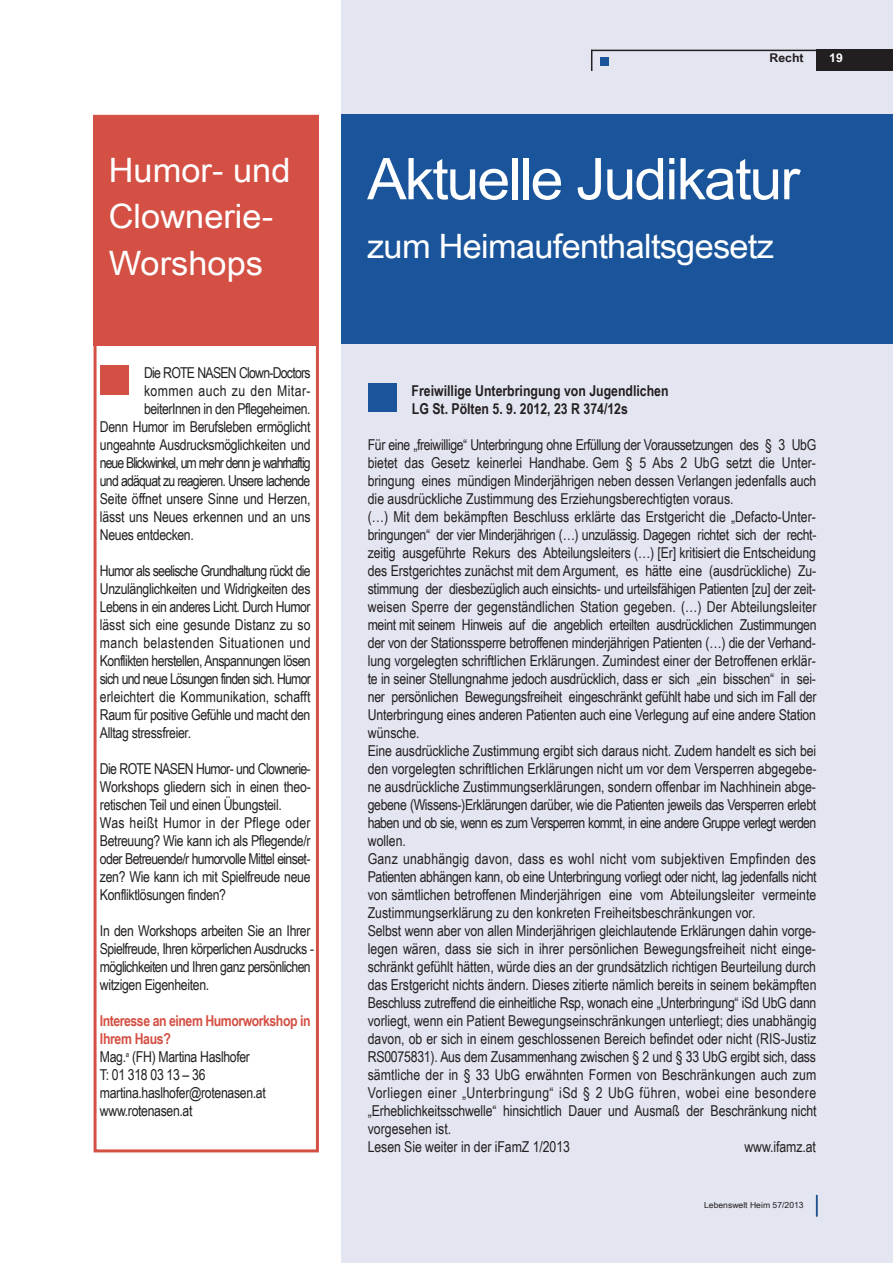
<style>
.page{position:relative;width:893px;height:1263px;background:#fff}
.page>*{position:absolute;margin:0;border:0;box-sizing:border-box;transform-origin:0 0}
.t1{font:57.6px "Arial Narrow";letter-spacing:-.025em;color:#fff;scale:1.25 1}
.t2{font:33.6px/46.5px "Arial Narrow";color:#fff;scale:1.25 1}
.t3{font:33.6px "Arial Narrow";letter-spacing:-.02em;color:#fff;scale:1.25 1}
.t4{font:15px/18px "Arial Narrow";letter-spacing:-.01em;color:#231f20}
.t5{font:15px/18px "Arial Narrow";letter-spacing:-.035em;color:#231f20}
.t6{font:700 15px/18px "Arial Narrow";color:#231f20}
.t7{font:15px "Arial Narrow";letter-spacing:-.07em;color:#231f20}
.t8{font:15px "Arial Narrow";letter-spacing:-.055em;color:#231f20}
.t9{font:15px "Arial Narrow";letter-spacing:-.03em;color:#231f20}
.t10{font:15px "Arial Narrow";letter-spacing:-.05em;color:#231f20}
.t11{font:15px "Arial Narrow";letter-spacing:.03em;color:#231f20}
.t12{font:700 12px "Arial Narrow";color:#231f20;scale:1.25 1}
.t13{font:700 12px "Arial Narrow";color:#fff;scale:1.25 1}
.t14{font:8.4px "Arial Narrow";color:#231f20;scale:1.25 1}
.s1{font-weight:700;color:#d45044}
</style>
<div class="page">
<div style="left:341px;top:0;width:552px;height:1263px;background:#e3e5f1"></div>
<div style="left:816px;top:50px;width:77px;height:21px;background:#231f20"></div>
<hr style="left:591px;top:50px;width:256px;height:1px;background:#231f20">
<svg style="left:591px;top:51px;width:1px;height:20px"></svg>
<div style="left:341px;top:115px;width:552px;height:229px;background:#1a559c"></div>
<div style="left:368px;top:383px;width:29px;height:29px;background:#1a559c"></div>
<div style="left:600px;top:57px;width:9px;height:8px;background:#1a559c"></div>
<svg style="left:816px;top:1195px;width:1px;height:21px"></svg>
<div style="left:94px;top:115px;width:225px;height:1037px;border:3px solid #d45044"></div>
<div style="left:94px;top:115px;width:225px;height:230px;background:#d45044"></div>
<div style="left:100px;top:365px;width:29px;height:30px;background:#d45044"></div>
<h2 class="t2" style="left:109px;top:146px;width:147px">Humor- und<br>Clownerie-<br>Worshops</h2>
<p class="t10" style="left:144px;top:364px;width:168px">Die ROTE NASEN Clown-Doctors</p>
<p class="t11" style="left:144px;top:382px;width:168px">kommen auch zu den Mit ar -</p>
<p class="t9" style="left:144px;top:400px;width:168px">beiterInnen in den Pflegeheimen.</p>
<p class="t4" style="left:100px;top:418px;width:212px">Denn Humor im Berufsleben ermöglicht</p>
<p class="t4" style="left:100px;top:436px;width:212px">ungeahnte Ausdrucksmöglichkeiten und</p>
<p class="t7" style="left:100px;top:454px;width:212px">neue Blickwinkel, um mehr denn je wahrhaftig</p>
<p class="t8" style="left:100px;top:472px;width:212px">und adäquat zu reagieren. Unsere lachende</p>
<p class="t4" style="left:100px;top:490px;width:212px">Seite öffnet unsere Sinne und Herzen,</p>
<p class="t4" style="left:100px;top:508px;width:212px">lässt uns Neues erkennen und an uns</p>
<p class="t4" style="left:100px;top:526px;width:95px">Neues entdecken.</p>
<p class="t4" style="left:100px;top:562px;width:212px;text-align:justify">Humor als seelische Grundhaltung rückt die Unzulänglichkeiten und Widrigkeiten des Lebens in ein anderes Licht. Durch Humor lässt sich eine gesunde Distanz zu so manch belastenden Situationen und Konflikten herstellen, Anspannungen lösen sich und neue Lösungen finden sich. Humor erleichtert die Kommunikation, schafft Raum für positive Gefühle und macht den Alltag stressfreier.</p>
<p class="t4" style="left:100px;top:760px;width:212px">Die ROTE NASEN Humor- und Clownerie-Workshops gliedern sich in einen theo&shy;retischen Teil und einen Übungsteil.<br>Was heißt Humor in der Pflege oder Betreuung? Wie kann ich als Pflegende/r oder Betreuende/r humorvolle Mittel einset&shy;zen? Wie kann ich mit Spielfreude neue Konfliktlösungen finden?</p>
<p class="t5" style="left:100px;top:922px;width:216px">In den Workshops arbeiten Sie an Ihrer Spielfreude, Ihren körperlichen Ausdrucks - möglichkeiten und Ihren ganz persönlichen witzigen Eigenheiten.</p>
<p class="t4" style="left:100px;top:1012px;width:212px"><span class="s1">Interesse an einem Humorworkshop in<br>Ihrem Haus?<br></span>Mag.<sup>a</sup> (FH) Martina Haslhofer<br>T: 01 318 03 13 – 36 martina.haslhofer@rotenasen.at www.rotenasen.at</p>
<p class="t12" style="left:769px;top:51px;width:29px">Recht</p>
<p class="t13" style="left:829px;top:51px;width:12px">19</p>
<h1 class="t1" style="left:367px;top:145px;width:348px">Aktuelle Judikatur</h1>
<h2 class="t3" style="left:367px;top:226px;width:327px">zum Heimaufenthaltsgesetz</h2>
<p class="t6" style="left:412px;top:382px;width:258px">Freiwillige unterbringung von Jugendlichen<br>LG St. Pölten 5. 9. 2012, 23 R 374/12s</p>
<p class="t4" style="left:368px;top:436px;width:450px">Für eine „freiwillige“ Unterbringung ohne Erfüllung der Voraussetzungen des § 3 UbG bietet das Gesetz keinerlei Handhabe. Gem § 5 Abs 2 UbG setzt die Un ter - bringung eines mündigen Minderjährigen neben dessen Verlangen jedenfalls auch die ausdrückliche Zustimmung des Erziehungsberechtigten voraus.<br>(…) Mit dem bekämpften Beschluss erklärte das Erstgericht die „Defacto-Un ter&shy;bringungen“ der vier Minderjährigen (…) unzulässig. Dagegen richtet sich der recht&shy;zeitig ausgeführte Rekurs des Abteilungsleiters (…) [Er] kritisiert die Entscheidung des Erstgerichtes zunächst mit dem Argument, es hätte eine (ausdrückliche) Zu - stimmung der diesbezüglich auch einsichts- und urteilsfähigen Patienten [zu] der zeit&shy;weisen Sperre der gegenständlichen Station gegeben. (…) Der Abteilungsleiter meint mit seinem Hinweis auf die angeblich erteilten ausdrücklichen Zustimmungen der von der Stationssperre betroffenen minderjährigen Patienten (…) die der Ver hand&shy;lung vorgelegten schriftlichen Erklärungen. Zumindest einer der Betroffenen erklär&shy;te in seiner Stellungnahme jedoch ausdrücklich, dass er sich „ein bisschen“ in sei&shy;ner persönlichen Bewegungsfreiheit eingeschränkt gefühlt habe und sich im Fall der Unterbringung eines anderen Patienten auch eine Verlegung auf eine andere Station wünsche.<br>Eine ausdrückliche Zustimmung ergibt sich daraus nicht. Zudem handelt es sich bei den vorgelegten schriftlichen Erklärungen nicht um vor dem Versperren abgegebe&shy;ne ausdrückliche Zustimmungserklärungen, sondern offenbar im Nachhinein abge&shy;gebene (Wissens-)Erklärungen darüber, wie die Patienten jeweils das Versperren erlebt haben und ob sie, wenn es zum Versperren kommt, in eine andere Gruppe verlegt werden wollen.<br>Ganz unabhängig davon, dass es wohl nicht vom subjektiven Empfinden des Patienten abhängen kann, ob eine Unterbringung vorliegt oder nicht, lag jedenfalls nicht von sämtlichen betroffenen Minderjährigen eine vom Abteilungsleiter vermeinte Zustimmungserklärung zu den konkreten Freiheitsbeschränkungen vor.<br>Selbst wenn aber von allen Minderjährigen gleichlautende Erklärungen dahin vorge&shy;legen wären, dass sie sich in ihrer persönlichen Bewegungsfreiheit nicht einge&shy;schränkt gefühlt hätten, würde dies an der grundsätzlich richtigen Beurteilung durch das Erstgericht nichts ändern. Dieses zitierte nämlich bereits in seinem bekämpften Beschluss zutreffend die einheitliche Rsp, wonach eine „Unterbringung“ iSd UbG dann vorliegt, wenn ein Patient Bewegungseinschränkungen unterliegt; dies unabhängig davon, ob er sich in einem geschlossenen Bereich befindet oder nicht (RIS-Justiz RS0075831). Aus dem Zusammenhang zwischen § 2 und § 33 UbG ergibt sich, dass sämtliche der in § 33 UbG erwähnten Formen von Beschränkungen auch zum Vorliegen einer „Unterbringung“ iSd § 2 UbG führen, wobei eine besondere „Erheblichkeitsschwelle“ hinsichtlich Dauer und Ausmaß der Beschränkung nicht vorgesehen ist.<br>Lesen Sie weiter in der iFamZ 1/2013</p>
<p class="t4" style="left:744px;top:1138px;width:73px">www.ifamz.at</p>
<p class="t14" style="left:704px;top:1200px;width:81px">Lebenswelt Heim 57/2013</p>
</div>
